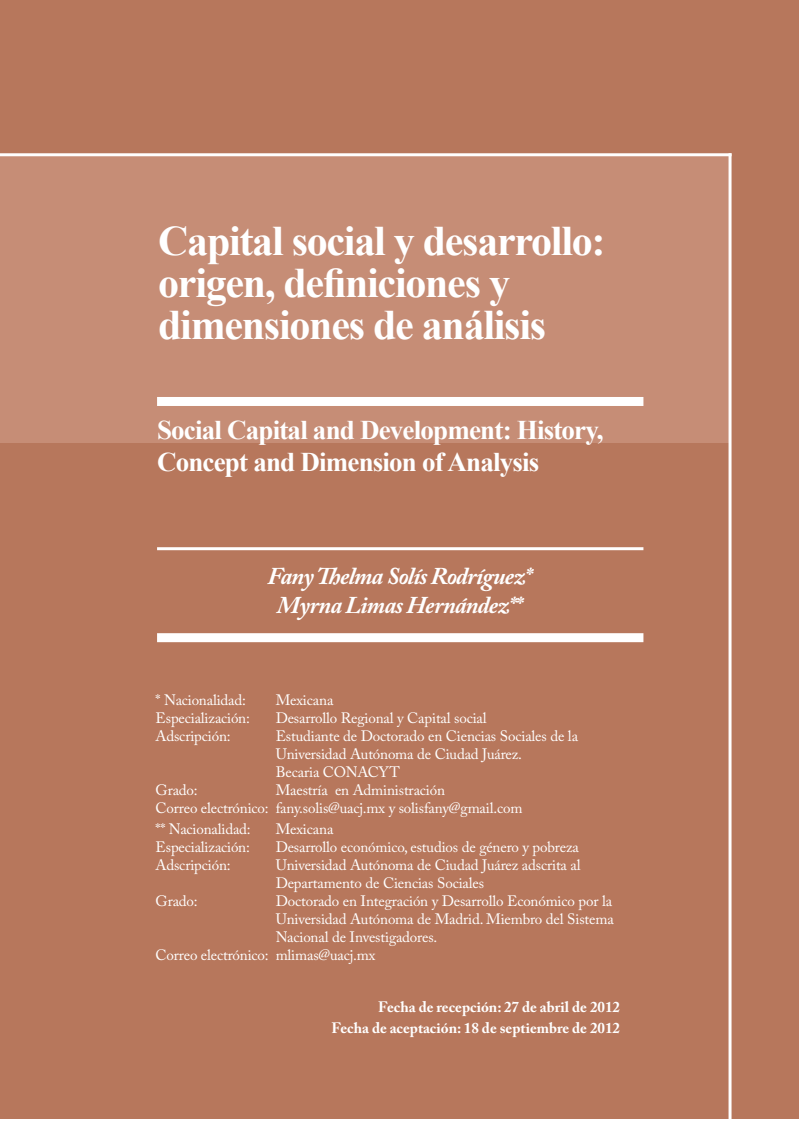
<style>
.page{position:relative;width:799px;height:1123px;background:#fff}
.page>*{position:absolute;margin:0;border:0;box-sizing:border-box;transform-origin:0 0}
.Titulo_portadilla{font:700 42px/42px "Times New Roman";letter-spacing:-.03em;color:#fff}
.Titulo_portadilla-2{font:700 27px/32.4px "Times New Roman";letter-spacing:-.03em;color:#fff}
.Autor_portadilla{font:italic 700 24px "Adobe Caslon Pro";letter-spacing:-.03em;color:#fff}
.t1{font:15px "Adobe Caslon Pro";letter-spacing:-.01em;color:#fff}
.t2{font:700 15px "Adobe Caslon Pro";color:#fff}
</style>
<div class="page">
<div style="left:0;top:0;width:799px;height:1118px;background:#b7775c"></div>
<div style="left:0;top:156px;width:728px;height:287px;background:#c68d76"></div>
<div style="left:157px;top:633px;width:486px;height:9px;background:#fff"></div>
<hr style="left:157px;top:547px;width:486px;height:3px;background:#fff">
<hr style="left:0;top:153px;width:731px;height:3px;background:#fff">
<hr style="left:728px;top:153px;width:3px;height:970px;background:#fff">
<div style="left:157px;top:397px;width:486px;height:9px;background:#fff"></div>
<p class="Titulo_portadilla" style="left:158px;top:219px;width:449px">Capital social y desarrollo: origen, definiciones y dimensiones de análisis</p>
<p class="Titulo_portadilla-2" style="left:157px;top:412px;width:448px">Social Capital and Development: History,<br>Concept and Dimension of Analysis</p>
<p class="Autor_portadilla" style="left:267px;top:562px;width:266px">Fany Thelma Solís Rodríguez*</p>
<p class="Autor_portadilla" style="left:277px;top:590px;width:247px">Myrna Limas Hernández**</p>
<p class="t1" style="left:156px;top:691px;width:92px">* Nacionalidad:</p>
<p class="t1" style="left:276px;top:691px;width:59px">Mexicana</p>
<p class="t1" style="left:156px;top:709px;width:96px">Especialización:</p>
<p class="t1" style="left:276px;top:709px;width:212px">Desarrollo Regional y Capital social</p>
<p class="t1" style="left:156px;top:727px;width:76px">Adscripción:</p>
<p class="t1" style="left:276px;top:727px;width:304px">Estudiante de Doctorado en Ciencias Sociales de la</p>
<p class="t1" style="left:276px;top:745px;width:248px">Universidad Autónoma de Ciudad Juárez.</p>
<p class="t1" style="left:276px;top:763px;width:126px">Becaria CONACYT</p>
<p class="t1" style="left:156px;top:781px;width:44px">Grado:</p>
<p class="t1" style="left:276px;top:781px;width:171px">Maestría en Administración</p>
<p class="t1" style="left:156px;top:799px;width:368px">Correo electrónico: fany.solis@uacj.mx y solisfany@gmail.com</p>
<p class="t1" style="left:156px;top:820px;width:97px">** Nacionalidad:</p>
<p class="t1" style="left:276px;top:820px;width:59px">Mexicana</p>
<p class="t1" style="left:156px;top:838px;width:96px">Especialización:</p>
<p class="t1" style="left:276px;top:838px;width:305px">Desarrollo económico, estudios de género y pobreza</p>
<p class="t1" style="left:156px;top:856px;width:76px">Adscripción:</p>
<p class="t1" style="left:276px;top:856px;width:306px">Universidad Autónoma de Ciudad Juárez adscrita al</p>
<p class="t1" style="left:276px;top:874px;width:210px">Departamento de Ciencias Sociales</p>
<p class="t1" style="left:156px;top:892px;width:44px">Grado:</p>
<p class="t1" style="left:276px;top:892px;width:338px">Doctorado en Integración y Desarrollo Económico por la</p>
<p class="t1" style="left:276px;top:910px;width:339px">Universidad Autónoma de Madrid. Miembro del Sistema</p>
<p class="t1" style="left:276px;top:928px;width:163px">Nacional de Investigadores.</p>
<p class="t1" style="left:156px;top:946px;width:222px">Correo electrónico: mlimas@uacj.mx</p>
<p class="t2" style="left:378px;top:997px;width:243px">Fecha de recepción: 27 de abril de 2012</p>
<p class="t2" style="left:331px;top:1018px;width:290px">Fecha de aceptación: 18 de septiembre de 2012</p>
</div>
